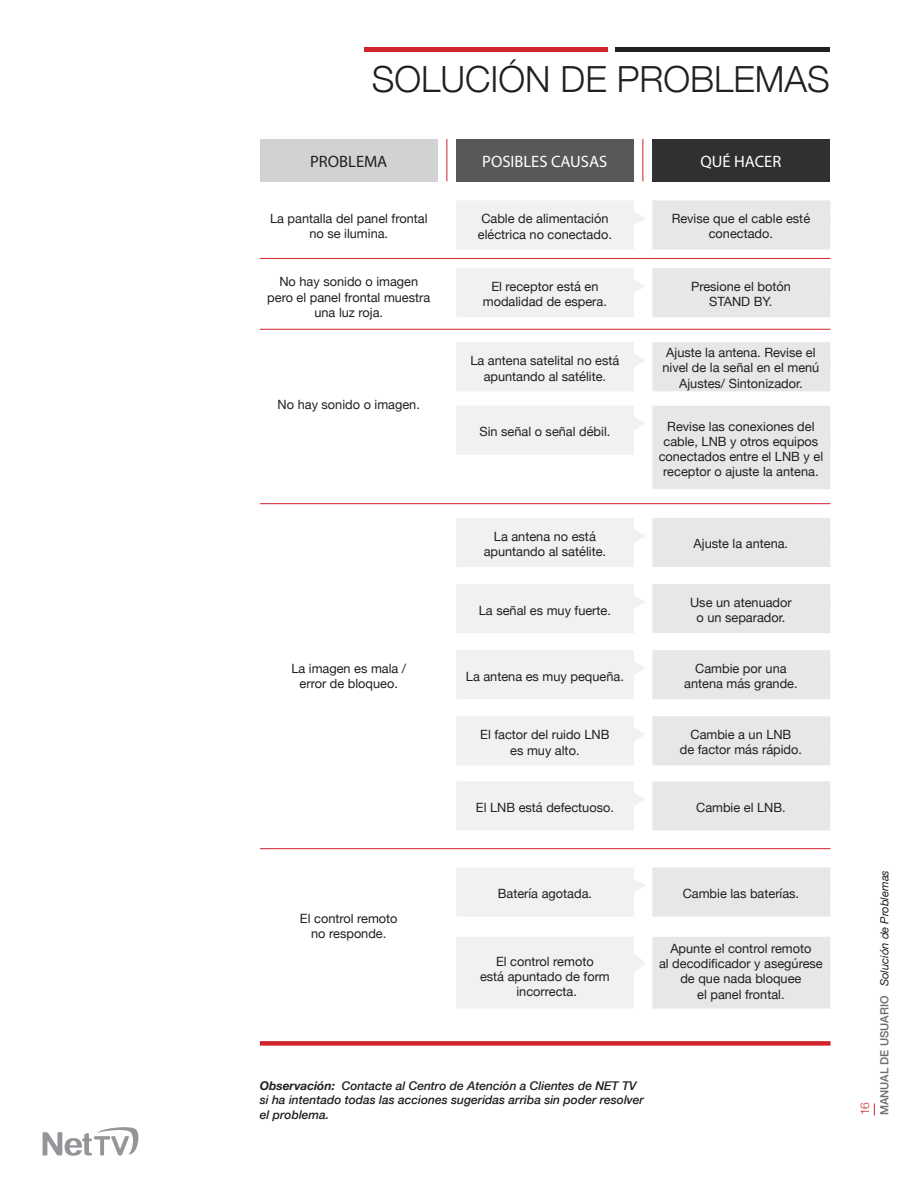
<style>
.page{position:relative;width:915px;height:1191px;background:#fff}
.page>*{position:absolute;margin:0;border:0;box-sizing:border-box;transform-origin:0 0}
.t1{font:300 36px "Helvetica Neue";color:#231f20}
.t2{font:16.5px "Myriad Pro";color:#fff}
.t3{font:16.5px "Myriad Pro";color:#231f20}
.t4{font:12.75px/15.3px "Helvetica Neue";color:#231f20;text-align:center}
.t5{font:italic 500 12px/14.4px "Helvetica Neue";color:#231f20}
.t6{font:300 12px "Helvetica Neue";color:#d1232a}
.t7{font:italic 11.25px "Helvetica Neue";color:#231f20}
.s1{font-weight:700}
.s2{font-weight:500;font-style:normal;color:#6c6d70}
</style>
<div class="page">
<svg style="left:43px;top:1127px;width:96px;height:28px"></svg>
<div style="left:456px;top:201px;width:189px;height:48px;background:#f0f1f2"></div>
<div style="left:456px;top:268px;width:189px;height:49px;background:#f0f1f2"></div>
<div style="left:456px;top:518px;width:189px;height:49px;background:#f0f1f2"></div>
<div style="left:456px;top:584px;width:189px;height:49px;background:#f0f1f2"></div>
<div style="left:456px;top:650px;width:189px;height:49px;background:#f0f1f2"></div>
<div style="left:456px;top:716px;width:189px;height:49px;background:#f0f1f2"></div>
<div style="left:456px;top:782px;width:189px;height:48px;background:#f0f1f2"></div>
<div style="left:456px;top:868px;width:189px;height:48px;background:#f0f1f2"></div>
<div style="left:456px;top:937px;width:189px;height:71px;background:#f0f1f2"></div>
<div style="left:456px;top:342px;width:189px;height:49px;background:#f0f1f2"></div>
<div style="left:456px;top:406px;width:189px;height:49px;background:#f0f1f2"></div>
<div style="left:652px;top:200px;width:178px;height:49px;background:#e6e7e9"></div>
<div style="left:652px;top:268px;width:178px;height:49px;background:#e6e7e9"></div>
<div style="left:652px;top:518px;width:178px;height:49px;background:#e6e7e9"></div>
<div style="left:652px;top:584px;width:178px;height:49px;background:#e6e7e9"></div>
<div style="left:652px;top:650px;width:178px;height:49px;background:#e6e7e9"></div>
<div style="left:652px;top:716px;width:178px;height:49px;background:#e6e7e9"></div>
<div style="left:652px;top:781px;width:178px;height:49px;background:#e6e7e9"></div>
<div style="left:652px;top:867px;width:178px;height:49px;background:#e6e7e9"></div>
<div style="left:652px;top:937px;width:178px;height:71px;background:#e6e7e9"></div>
<div style="left:652px;top:342px;width:178px;height:49px;background:#e6e7e9"></div>
<div style="left:652px;top:406px;width:178px;height:83px;background:#e6e7e9"></div>
<svg style="left:873px;top:1103px;width:1px;height:12px"></svg>
<div style="left:260px;top:139px;width:177px;height:42px;background:#d1d2d4"></div>
<div style="left:455px;top:139px;width:178px;height:42px;background:#57585a"></div>
<div style="left:651px;top:139px;width:178px;height:42px;background:#312f30"></div>
<hr style="left:446px;top:139px;width:1px;height:42px;background:#d1232a">
<hr style="left:642px;top:139px;width:1px;height:42px;background:#d1232a">
<hr style="left:260px;top:258px;width:570px;height:1px;background:#d1232a">
<hr style="left:260px;top:329px;width:570px;height:1px;background:#d1232a">
<hr style="left:260px;top:503px;width:570px;height:1px;background:#d1232a">
<hr style="left:260px;top:848px;width:570px;height:1px;background:#d1232a">
<svg style="left:260px;top:1041px;width:570px;height:4px;background:#d22930"></svg>
<div style="left:615px;top:47px;width:214px;height:5px;background:#231f20"></div>
<div style="left:364px;top:47px;width:243px;height:5px;background:#d1232a"></div>
<p class="t1" style="left:371px;top:50px;width:459px">SOLUCIÓN DE PROBLEMAS</p>
<p class="t3" style="left:310px;top:151px;width:79px">PROBLEMA</p>
<p class="t4" style="left:270px;top:212px;width:159px">La pantalla del panel frontal</p>
<p class="t4" style="left:309px;top:227px;width:80px">no se ilumina.</p>
<p class="t4" style="left:279px;top:275px;width:140px">No hay sonido o imagen</p>
<p class="t4" style="left:267px;top:290px;width:164px">pero el panel frontal muestra una luz roja.</p>
<p class="t4" style="left:277px;top:397px;width:144px">No hay sonido o imagen.</p>
<p class="t4" style="left:291px;top:661px;width:116px">La imagen es mala /</p>
<p class="t4" style="left:299px;top:677px;width:100px">error de bloqueo.</p>
<p class="t4" style="left:300px;top:911px;width:99px">El control remoto</p>
<p class="t4" style="left:311px;top:927px;width:77px">no responde.</p>
<p class="t2" style="left:482px;top:151px;width:127px">POSIBLES CAUSAS</p>
<p class="t2" style="left:700px;top:151px;width:82px">QUÉ HACER</p>
<p class="t4" style="left:481px;top:212px;width:129px">Cable de alimentación</p>
<p class="t4" style="left:477px;top:227px;width:135px">eléctrica no conectado.</p>
<p class="t4" style="left:491px;top:280px;width:108px">El receptor está en</p>
<p class="t4" style="left:482px;top:295px;width:125px">modalidad de espera.</p>
<p class="t4" style="left:470px;top:354px;width:150px">La antena satelital no está apuntando al satélite.</p>
<p class="t4" style="left:479px;top:425px;width:132px">Sin señal o señal débil.</p>
<p class="t4" style="left:494px;top:529px;width:103px">La antena no está</p>
<p class="t4" style="left:483px;top:545px;width:124px">apuntando al satélite.</p>
<p class="t4" style="left:478px;top:603px;width:134px">La señal es muy fuerte.</p>
<p class="t4" style="left:466px;top:669px;width:159px">La antena es muy pequeña.</p>
<p class="t4" style="left:480px;top:728px;width:131px">El factor del ruido LNB</p>
<p class="t4" style="left:510px;top:743px;width:71px">es muy alto.</p>
<p class="t4" style="left:475px;top:800px;width:139px">El LNB está defectuoso.</p>
<p class="t4" style="left:497px;top:886px;width:96px">Batería agotada.</p>
<p class="t4" style="left:496px;top:954px;width:99px">El control remoto</p>
<p class="t4" style="left:480px;top:969px;width:131px">está apuntado de form</p>
<p class="t4" style="left:516px;top:984px;width:62px">incorrecta.</p>
<p class="t4" style="left:671px;top:211px;width:140px">Revise que el cable esté</p>
<p class="t4" style="left:708px;top:227px;width:66px">conectado.</p>
<p class="t4" style="left:690px;top:279px;width:101px">Presione el botón</p>
<p class="t4" style="left:709px;top:294px;width:65px">STAND BY.</p>
<p class="t4" style="left:662px;top:345px;width:158px">Ajuste la antena. Revise el nivel de la señal en el menú<br>Ajustes/ Sintonizador.</p>
<p class="t4" style="left:658px;top:419px;width:166px">Revise las conexiones del cable, LNB y otros equipos conectados entre el LNB y el receptor o ajuste la antena.</p>
<p class="t4" style="left:693px;top:536px;width:96px">Ajuste la antena.</p>
<p class="t4" style="left:689px;top:595px;width:103px">Use un atenuador</p>
<p class="t4" style="left:696px;top:610px;width:90px">o un separador.</p>
<p class="t4" style="left:695px;top:661px;width:93px">Cambie por una</p>
<p class="t4" style="left:684px;top:676px;width:115px">antena más grande.</p>
<p class="t4" style="left:690px;top:727px;width:102px">Cambie a un LNB</p>
<p class="t4" style="left:679px;top:742px;width:124px">de factor más rápido.</p>
<p class="t4" style="left:696px;top:800px;width:91px">Cambie el LNB.</p>
<p class="t4" style="left:682px;top:886px;width:118px">Cambie las baterías.</p>
<p class="t4" style="left:670px;top:941px;width:143px">Apunte el control remoto</p>
<p class="t4" style="left:658px;top:956px;width:165px">al decodificador y asegúrese de que nada bloquee</p>
<p class="t4" style="left:697px;top:987px;width:89px">el panel frontal.</p>
<p class="t5" style="left:260px;top:1077px;width:385px"><span class="s1">Observación:</span> Contacte al Centro de Atención a Clientes de NET TV si ha intentado todas las acciones sugeridas arriba sin poder resolver el problema.</p>
<p class="t6" style="left:854px;top:1115px;width:15px;rotate:-90deg">16</p>
<p class="t7" style="left:876px;top:1115px;width:247px;rotate:-90deg"><span class="s2">MANUAL DE USUARIO</span> Solución de Problemas</p>
</div>
